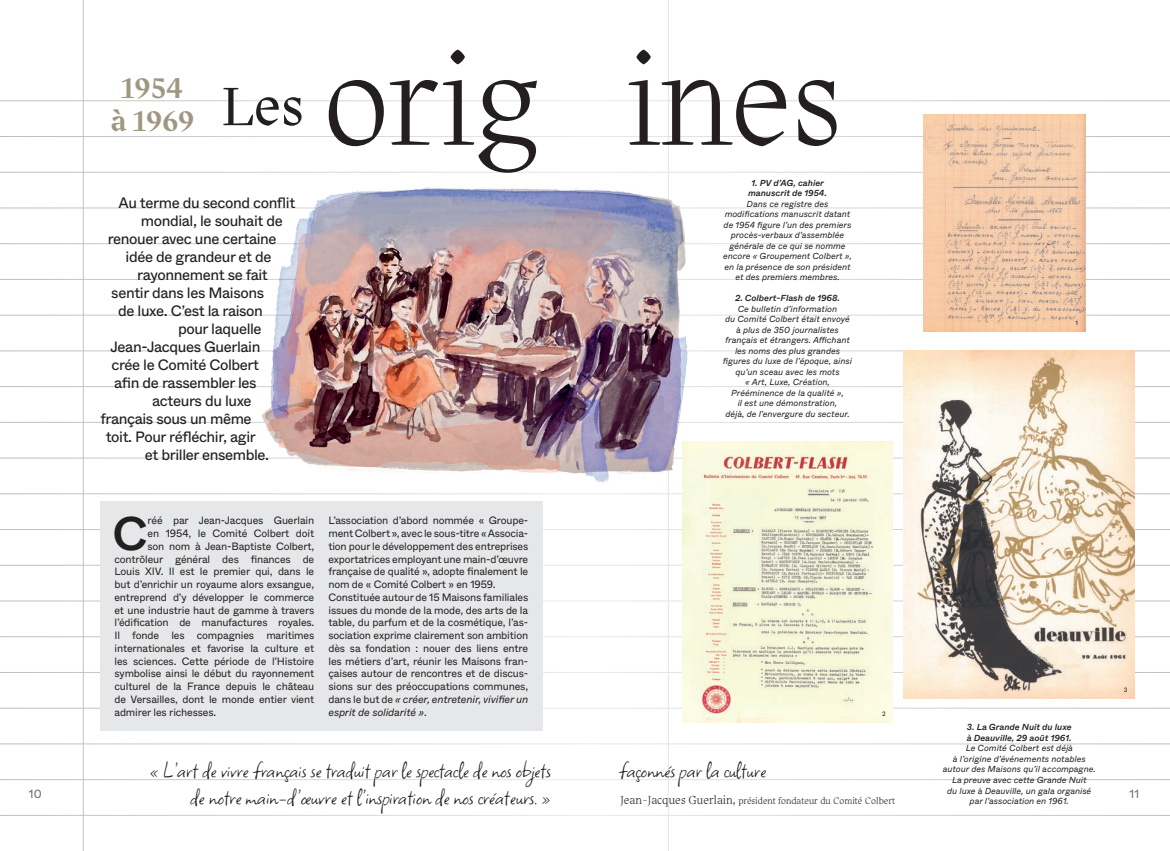
<style>
.page{position:relative;width:1170px;height:851px;background:#fff}
.page>*{position:absolute;margin:0;border:0;box-sizing:border-box;transform-origin:0 0}
.t1{font:300 135px "Chatelet";letter-spacing:-.005em;color:#231f20}
.t2{font:57.5px "Chatelet";color:#231f20}
.t3{font:500 47px "Whyte";color:#231f20}
.t4{font:700 30px/33.8px "Chatelet";color:#9f9782;text-align:center}
.t5{font:25px "Square Peg";color:#231f20}
.t6{font:15px "Whyte";letter-spacing:-.025em;color:#231f20}
.t7{font:11.88px "Whyte";color:#6c6d70}
.t8{font:10.62px/12.8px "Whyte";letter-spacing:-.015em;color:#231f20}
.t9{font:300 10px "Chatelet";color:#231f20}
.t10{font:italic 8.75px/10.5px "Whyte";color:#231f20;text-align:center}
.t11{font:italic 500 8.75px/10.5px "Whyte";color:#231f20}
.t12{font:6.25px "Whyte";color:#231f20}
.s1{font-style:italic}
.s2{font-size:12.5px}
</style>
<div class="page">
<img style="left:682px;top:441px;width:210px;height:281px">
<img style="left:903px;top:351px;width:231px;height:347px">
<img style="left:922px;top:114px;width:163px;height:217px">
<div style="left:100px;top:501px;width:442px;height:229px;background:#e6e7e9"></div>
<img style="left:240px;top:167px;width:455px;height:321px">
<h3 class="t4" style="left:110px;top:72px;width:86px">1954 à 1969</h3>
<h2 class="t2" style="left:222px;top:67px;width:83px">Les</h2>
<h3 class="t6" style="left:119px;top:190px;width:178px">Au terme du second conflit</h3>
<h3 class="t6" style="left:141px;top:208px;width:144px">mondial, le souhait de</h3>
<h3 class="t6" style="left:108px;top:226px;width:170px">renouer avec une certaine</h3>
<h3 class="t6" style="left:126px;top:244px;width:147px">idée de grandeur et de</h3>
<h3 class="t6" style="left:137px;top:262px;width:132px">rayonnement se fait</h3>
<h3 class="t6" style="left:111px;top:280px;width:154px">sentir dans les Maisons</h3>
<h3 class="t6" style="left:118px;top:298px;width:146px">de luxe. C’est la raison</h3>
<h3 class="t6" style="left:178px;top:316px;width:85px">pour laquelle</h3>
<h3 class="t6" style="left:110px;top:334px;width:151px">Jean-Jacques Guerlain</h3>
<h3 class="t6" style="left:111px;top:352px;width:149px">crée le Comité Colbert</h3>
<h3 class="t6" style="left:114px;top:370px;width:144px">afin de rassembler les</h3>
<h3 class="t6" style="left:152px;top:388px;width:101px">acteurs du luxe</h3>
<h3 class="t6" style="left:100px;top:406px;width:153px">français sous un même</h3>
<h3 class="t6" style="left:106px;top:424px;width:151px">toit. Pour réfléchir, agir</h3>
<h3 class="t6" style="left:145px;top:442px;width:126px">et briller ensemble.</h3>
<h1 class="t1" style="left:323px;top:11px;width:520px">orig ines</h1>
<p class="t11" style="left:748px;top:177px;width:80px;text-align:center">1. PV d’AG, cahier manuscrit de 1954.</p>
<p class="t10" style="left:723px;top:198px;width:130px">Dans ce registre des modifications manuscrit datant de 1954 figure l’un des premiers procès-verbaux d’assemblée générale de ce qui se nomme encore « Groupement Colbert », en la présence de son président et des premiers membres.</p>
<p class="t11" style="left:735px;top:292px;width:106px">2. Colbert-Flash de 1968.</p>
<p class="t10" style="left:722px;top:303px;width:131px">Ce bulletin d’information<br>du Comité Colbert était envoyé à plus de 350 journalistes français et étrangers. Affichant les noms des plus grandes figures du luxe de l’époque, ainsi qu’un sceau avec les mots<br>« Art, Luxe, Création,<br>Prééminence de la qualité »,<br>il est une démonstration,<br>déjà, de l’envergure du secteur.</p>
<h3 class="t3" style="left:112px;top:496px;width:37px">C</h3>
<p class="t8" style="left:147px;top:513px;width:168px">réé par Jean-Jacques Guerlain</p>
<p class="t8" style="left:147px;top:526px;width:168px">en 1954, le Comité Colbert doit</p>
<p class="t8" style="left:147px;top:539px;width:168px">son nom à Jean-Baptiste Colbert,</p>
<p class="t8" style="left:114px;top:551px;width:201px">contrôleur général des finances de</p>
<p class="t8" style="left:114px;top:564px;width:201px">Louis XIV. Il est le premier qui, dans le</p>
<p class="t8" style="left:114px;top:577px;width:201px">but d’enrichir un royaume alors exsangue,</p>
<p class="t8" style="left:114px;top:590px;width:201px">entreprend d’y développer le commerce</p>
<p class="t8" style="left:114px;top:602px;width:201px">et une industrie haut de gamme à travers</p>
<p class="t8" style="left:114px;top:615px;width:201px">l’édification de manufactures royales.</p>
<p class="t8" style="left:114px;top:628px;width:201px">Il fonde les compagnies maritimes</p>
<p class="t8" style="left:114px;top:641px;width:201px">internationales et favorise la culture et</p>
<p class="t8" style="left:114px;top:653px;width:201px">les sciences. Cette période de l’Histoire</p>
<p class="t8" style="left:114px;top:666px;width:201px">symbolise ainsi le début du rayonnement</p>
<p class="t8" style="left:114px;top:679px;width:201px">culturel de la France depuis le château</p>
<p class="t8" style="left:114px;top:692px;width:201px">de Versailles, dont le monde entier vient</p>
<p class="t8" style="left:114px;top:704px;width:103px">admirer les richesses.</p>
<p class="t8" style="left:328px;top:513px;width:201px">L’association d’abord nommée « Groupe&shy;ment Colbert », avec le sous-titre « Associa&shy;tion pour le développement des entreprises exportatrices employant une main-d’œuvre française de qualité », adopte finalement le nom de « Comité Colbert » en 1959.<br>Constituée autour de 15 Maisons familiales issues du monde de la mode, des arts de la table, du parfum et de la cosmétique, l’as&shy;sociation exprime clairement son ambition dès sa fondation : nouer des liens entre les métiers d’art, réunir les Maisons fran&shy;çaises autour de rencontres et de discus&shy;sions sur des préoccupations communes, dans le but de <span class="s1">« créer, entretenir, vivifier un esprit de solidarité »</span>.</p>
<p class="t12" style="left:882px;top:709px;width:5px">2</p>
<p class="t12" style="left:1075px;top:318px;width:4px">1</p>
<p class="t12" style="left:1123px;top:685px;width:5px">3</p>
<p class="t11" style="left:966px;top:721px;width:106px">3. La Grande Nuit du luxe à Deauville, 29 août 1961.</p>
<p class="t10" style="left:942px;top:742px;width:154px">Le Comité Colbert est déjà<br>à l’origine d’événements notables autour des Maisons qu’il accompagne.<br>La preuve avec cette Grande Nuit<br>du luxe à Deauville, un gala organisé par l’association en 1961.</p>
<h3 class="t5" style="left:150px;top:751px;width:403px">« L’art de vivre français se traduit par le spectacle de nos objets</h3>
<h3 class="t5" style="left:619px;top:751px;width:149px">façonnés par la culture</h3>
<h3 class="t5" style="left:190px;top:778px;width:361px">de notre main-d’œuvre et l’inspiration de nos créateurs. »</h3>
<p class="t9" style="left:620px;top:794px;width:276px"><span class="s2">Jean-Jacques Guerlain,</span> président fondateur du Comité Colbert</p>
<p class="t7" style="left:29px;top:784px;width:14px">10</p>
<p class="t7" style="left:1129px;top:784px;width:11px">11</p>
</div>
